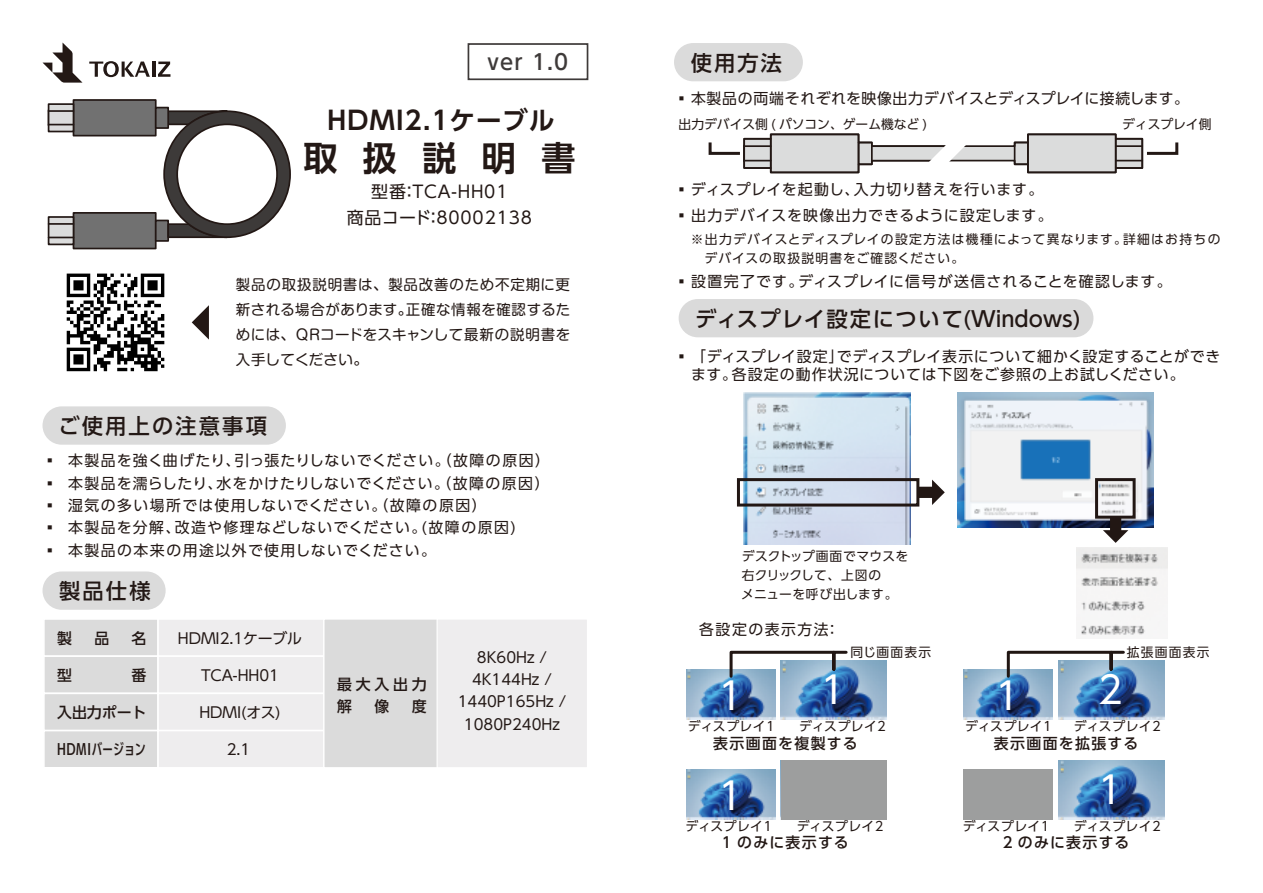
<style>
.page{position:relative;width:1263px;height:893px;background:#fff}
.page>*{position:absolute;margin:0;border:0;box-sizing:border-box;transform-origin:0 0}
.t1{font:37.5px "UD Shin Go Pr 6 N";color:#fff}
.t2{font:700 33.9px "UD Shin Go Pr 6 N De";letter-spacing:.75em;color:#231815}
.t3{font:700 25.5px "UD Shin Go Pr 6 N De";letter-spacing:.05em;color:#231815}
.t4{font:500 21.3px "UD Shin Go Pr 6 N";letter-spacing:.03em;color:#221714}
.t5{font:500 21.3px "UD Shin Go Pr 6 N";letter-spacing:.1em;color:#231815}
.t6{font:500 21.3px "UD Shin Go Pr 6 N";color:#3e3a39}
.t7{font:17.1px/25.5px "UD Shin Go Pr 6 N";letter-spacing:.05em;color:#231815;text-align:center}
.t8{font:15px "UD Shin Go Pr 6 N";letter-spacing:.07em;color:#231815}
.t9{font:15px/18px "UD Shin Go Pr 6 N";letter-spacing:.055em;color:#221714}
.t10{font:15px/22.2px "UD Shin Go Pr 6 N";color:#231815;text-align:center}
.t11{font:15px "UD Shin Go Pr 6 N";letter-spacing:.05em;color:#231815}
.t12{font:15px "UD Shin Go Pr 6 N";letter-spacing:.025em;color:#231815}
.t13{font:500 15px "UD Shin Go Pr 6 N";letter-spacing:.09em;color:#221714}
.t14{font:15px "UD Shin Go Pr 6 N";letter-spacing:.075em;color:#231815}
.t15{font:15px "UD Shin Go Pr 6 N";letter-spacing:.09em;color:#231815}
.t16{font:15px "UD Shin Go Pr 6 N";letter-spacing:.095em;color:#231815}
.t17{font:15px "UD Shin Go Pr 6 N";letter-spacing:.1em;color:#231815}
.t18{font:500 15px/22.2px "UD Shin Go Pr 6 N";color:#231815}
.t19{font:500 15px "UD Shin Go C Osez Pr 6 N";letter-spacing:.03em;color:#231815}
.t20{font:15px "UD Shin Go Pr 6 N";letter-spacing:.1em;color:#221714}
.t21{font:14.4px/25.2px "Shin M Go Pro";letter-spacing:.03em;color:#231815;text-align:justify}
.t22{font:12.9px/19.2px "UD Shin Go Pr 6 N";letter-spacing:.09em;color:#231815}
.t23{font:12.9px "UD Shin Go Pr 6 N";letter-spacing:.005em;color:#221714}
.t24{font:12.9px/19.2px "UD Shin Go Pr 6 N";letter-spacing:.025em;color:#221714}
.t25{font:12.9px "UD Shin Go Pr 6 N";color:#231815}
</style>
<div class="page">
<div style="left:43px;top:618px;width:116px;height:39px;background:#dbdbdb;border:2px solid #fff"></div>
<div style="left:158px;top:619px;width:166px;height:37px;background:#eeedee"></div>
<div style="left:157px;top:618px;width:168px;height:39px;border:2px solid #fff"></div>
<div style="left:43px;top:571px;width:123px;height:39px;background:#dbdbdb;border-radius:19px"></div>
<div style="left:43px;top:655px;width:116px;height:39px;background:#dbdbdb;border:2px solid #fff"></div>
<div style="left:158px;top:656px;width:166px;height:37px;background:#eeedee"></div>
<div style="left:157px;top:655px;width:168px;height:39px;border:2px solid #fff"></div>
<div style="left:43px;top:693px;width:116px;height:38px;background:#dbdbdb;border:2px solid #fff"></div>
<div style="left:158px;top:693px;width:166px;height:38px;background:#eeedee"></div>
<div style="left:157px;top:693px;width:168px;height:38px;border:2px solid #fff"></div>
<div style="left:43px;top:730px;width:116px;height:39px;background:#dbdbdb;border:2px solid #fff"></div>
<div style="left:158px;top:731px;width:166px;height:37px;background:#eeedee"></div>
<div style="left:157px;top:730px;width:168px;height:39px;border:2px solid #fff"></div>
<div style="left:323px;top:618px;width:119px;height:150px;background:#dbdbdb;border:1px solid #fff"></div>
<div style="left:437px;top:619px;width:150px;height:149px;background:#eeedee"></div>
<div style="left:436px;top:618px;width:152px;height:150px;border:1px solid #fff"></div>
<svg style="left:43px;top:43px;width:39px;height:40px"></svg>
<svg style="left:89px;top:61px;width:61px;height:16px"></svg>
<hr style="left:152px;top:62px;width:3px;height:15px;background:#231815">
<svg style="left:158px;top:62px;width:12px;height:15px"></svg>
<div style="left:43px;top:406px;width:243px;height:39px;background:#dbdbdb;border-radius:19px"></div>
<div style="left:674px;top:43px;width:129px;height:38px;background:#dbdbdb;border-radius:19px"></div>
<div style="left:73px;top:212px;width:84px;height:37px;background:#717171;border:2px solid #231815"></div>
<div style="left:48px;top:216px;width:26px;height:29px;background:#dbdcdc;border:2px solid #231815"></div>
<svg style="left:155px;top:239px;width:14px;height:3px"></svg>
<svg style="left:49px;top:237px;width:24px;height:1px"></svg>
<hr style="left:49px;top:223px;width:24px;height:2px;background:#231815">
<svg style="left:102px;top:110px;width:189px;height:129px"></svg>
<div style="left:73px;top:99px;width:84px;height:37px;background:#717171;border:2px solid #231815"></div>
<div style="left:48px;top:103px;width:26px;height:29px;background:#dbdcdc;border:2px solid #231815"></div>
<div style="left:155px;top:107px;width:14px;height:22px;background:#717171;border:2px solid #231815"></div>
<svg style="left:49px;top:124px;width:24px;height:1px"></svg>
<hr style="left:49px;top:110px;width:24px;height:2px;background:#231815">
<svg style="left:192px;top:305px;width:17px;height:35px"></svg>
<div style="left:468px;top:43px;width:120px;height:37px;border:2px solid #3e3a39"></div>
<img style="left:743px;top:392px;width:168px;height:152px">
<img style="left:958px;top:393px;width:195px;height:135px">
<svg style="left:919px;top:480px;width:26px;height:25px"></svg>
<svg style="left:1103px;top:519px;width:25px;height:24px"></svg>
<img style="left:686px;top:669px;width:90px;height:51px">
<img style="left:781px;top:660px;width:106px;height:60px">
<div style="left:737px;top:478px;width:182px;height:29px;border:3px solid #221714"></div>
<div style="left:1095px;top:478px;width:40px;height:41px;border:3px solid #221714"></div>
<img style="left:1076px;top:547px;width:92px;height:88px">
<svg style="left:728px;top:650px;width:121px;height:29px"></svg>
<img style="left:964px;top:669px;width:89px;height:51px">
<img style="left:1058px;top:660px;width:106px;height:60px">
<svg style="left:1005px;top:650px;width:121px;height:29px"></svg>
<img style="left:686px;top:769px;width:90px;height:51px">
<img style="left:1058px;top:760px;width:106px;height:60px">
<div style="left:781px;top:760px;width:106px;height:60px;background:#9d9e9e"></div>
<div style="left:964px;top:769px;width:89px;height:51px;background:#9d9e9e"></div>
<svg style="left:708px;top:133px;width:471px;height:41px"></svg>
<div style="left:679px;top:299px;width:414px;height:38px;background:#dadada;border-radius:19px"></div>
<svg style="left:67px;top:274px;width:97px;height:97px"></svg>
<h3 class="t6" style="left:488px;top:45px;width:82px">ver 1.0</h3>
<h3 class="t3" style="left:328px;top:100px;width:229px">HDMI2.1ケーブル</h3>
<h2 class="t2" style="left:303px;top:130px;width:274px">取扱説明書</h2>
<p class="t7" style="left:347px;top:179px;width:187px">型番：TCA-HH01<br>商品コード：80002138</p>
<p class="t21" style="left:236px;top:270px;width:336px">製品の取扱説明書は、製品改善のため不定期に更新される場合があります。正確な情報を確認するためには、QRコードをスキャンして最新の説明書を入手してください。</p>
<h3 class="t5" style="left:58px;top:409px;width:210px">ご使用上の注意事項</h3>
<p class="t14" style="left:43px;top:449px;width:509px">▪ 本製品を強く曲げたり、引っ張たりしないでください。（故障の原因）</p>
<p class="t8" style="left:43px;top:471px;width:508px">▪ 本製品を濡らしたり、水をかけたりしないでください。（故障の原因）</p>
<p class="t16" style="left:43px;top:493px;width:446px">▪ 湿気の多い場所では使用しないでください。（故障の原因）</p>
<p class="t15" style="left:43px;top:515px;width:475px">▪ 本製品を分解、改造や修理などしないでください。(故障の原因)</p>
<p class="t17" style="left:43px;top:538px;width:395px">▪ 本製品の本来の用途以外で使用しないでください。</p>
<h3 class="t5" style="left:59px;top:574px;width:93px">製品仕様</h3>
<p class="t18" style="left:57px;top:626px;width:16px">製</p>
<p class="t18" style="left:94px;top:626px;width:16px">品</p>
<p class="t18" style="left:132px;top:626px;width:16px">名</p>
<p class="t10" style="left:178px;top:626px;width:126px">HDMI2.1ケーブル</p>
<p class="t18" style="left:57px;top:664px;width:16px">型</p>
<p class="t18" style="left:132px;top:664px;width:16px">番</p>
<p class="t11" style="left:201px;top:663px;width:80px">TCA-HH01</p>
<p class="t18" style="left:57px;top:701px;width:91px">入出力ポート</p>
<p class="t11" style="left:199px;top:700px;width:83px">HDMI(オス)</p>
<p class="t19" style="left:57px;top:738px;width:90px">HDMIバージョン</p>
<p class="t11" style="left:227px;top:737px;width:25px">2.1</p>
<p class="t18" style="left:337px;top:673px;width:91px">最大入出力解</p>
<p class="t18" style="left:374px;top:695px;width:16px">像</p>
<p class="t18" style="left:412px;top:695px;width:16px">度</p>
<p class="t10" style="left:458px;top:645px;width:110px">8K60Hz /<br>4K144Hz /<br>1440P165Hz /<br>1080P240Hz</p>
<h3 class="t5" style="left:691px;top:45px;width:93px">使用方法</h3>
<p class="t12" style="left:674px;top:86px;width:516px">▪本製品の両端それぞれを映像出力デバイスとディスプレイに接続します。</p>
<p class="t25" style="left:679px;top:113px;width:250px">出力デバイス側 ( パソコン、ゲーム機など )</p>
<p class="t25" style="left:1122px;top:113px;width:91px">ディスプレイ側</p>
<p class="t11" style="left:674px;top:178px;width:371px">▪ディスプレイを起動し、入力切り替えを行います。</p>
<p class="t8" style="left:674px;top:203px;width:380px">▪出力デバイスを映像出力できるように設定します。</p>
<p class="t22" style="left:691px;top:229px;width:531px">※出力デバイスとディスプレイの設定方法は機種によって異なります。詳細はお持ちの　デバイスの取扱説明書をご確認ください。</p>
<p class="t8" style="left:674px;top:269px;width:499px">▪設置完了です。ディスプレイに信号が送信されることを確認します。</p>
<h3 class="t4" style="left:695px;top:301px;width:387px">ディスプレイ設定について(Windows)</h3>
<p class="t9" style="left:691px;top:347px;width:531px;text-indent:-17px">▪「ディスプレイ設定」でディスプレイ表示について細かく設定することができます。各設定の動作状況については下図をご参照の上お試しください。</p>
<p class="t24" style="left:741px;top:546px;width:168px">デスクトップ画面でマウスを右クリックして、上図の<br>メニューを呼び出します。</p>
<p class="t20" style="left:699px;top:617px;width:142px">各設定の表示方法：</p>
<p class="t24" style="left:850px;top:642px;width:82px">同じ画面表示</p>
<p class="t24" style="left:1127px;top:642px;width:84px">拡張画面表示</p>
<h1 class="t1" style="left:718px;top:665px;width:26px">1</h1>
<h1 class="t1" style="left:820px;top:659px;width:26px">1</h1>
<h1 class="t1" style="left:995px;top:665px;width:26px">1</h1>
<h1 class="t1" style="left:1098px;top:659px;width:26px">2</h1>
<p class="t23" style="left:688px;top:716px;width:90px">ディスプレイ１</p>
<p class="t23" style="left:799px;top:716px;width:90px">ディスプレイ２</p>
<p class="t23" style="left:965px;top:716px;width:90px">ディスプレイ１</p>
<p class="t23" style="left:1074px;top:716px;width:90px">ディスプレイ２</p>
<p class="t13" style="left:713px;top:731px;width:146px">表示画面を複製する</p>
<p class="t13" style="left:994px;top:731px;width:146px">表示画面を拡張する</p>
<h1 class="t1" style="left:718px;top:765px;width:26px">1</h1>
<p class="t23" style="left:685px;top:816px;width:90px">ディスプレイ１</p>
<p class="t23" style="left:797px;top:816px;width:90px">ディスプレイ２</p>
<h1 class="t1" style="left:1098px;top:759px;width:26px">1</h1>
<p class="t23" style="left:963px;top:816px;width:90px">ディスプレイ１</p>
<p class="t23" style="left:1074px;top:816px;width:90px">ディスプレイ２</p>
<p class="t13" style="left:722px;top:830px;width:128px">1 のみに表示する</p>
<p class="t13" style="left:1003px;top:830px;width:128px">2 のみに表示する</p>
</div>
